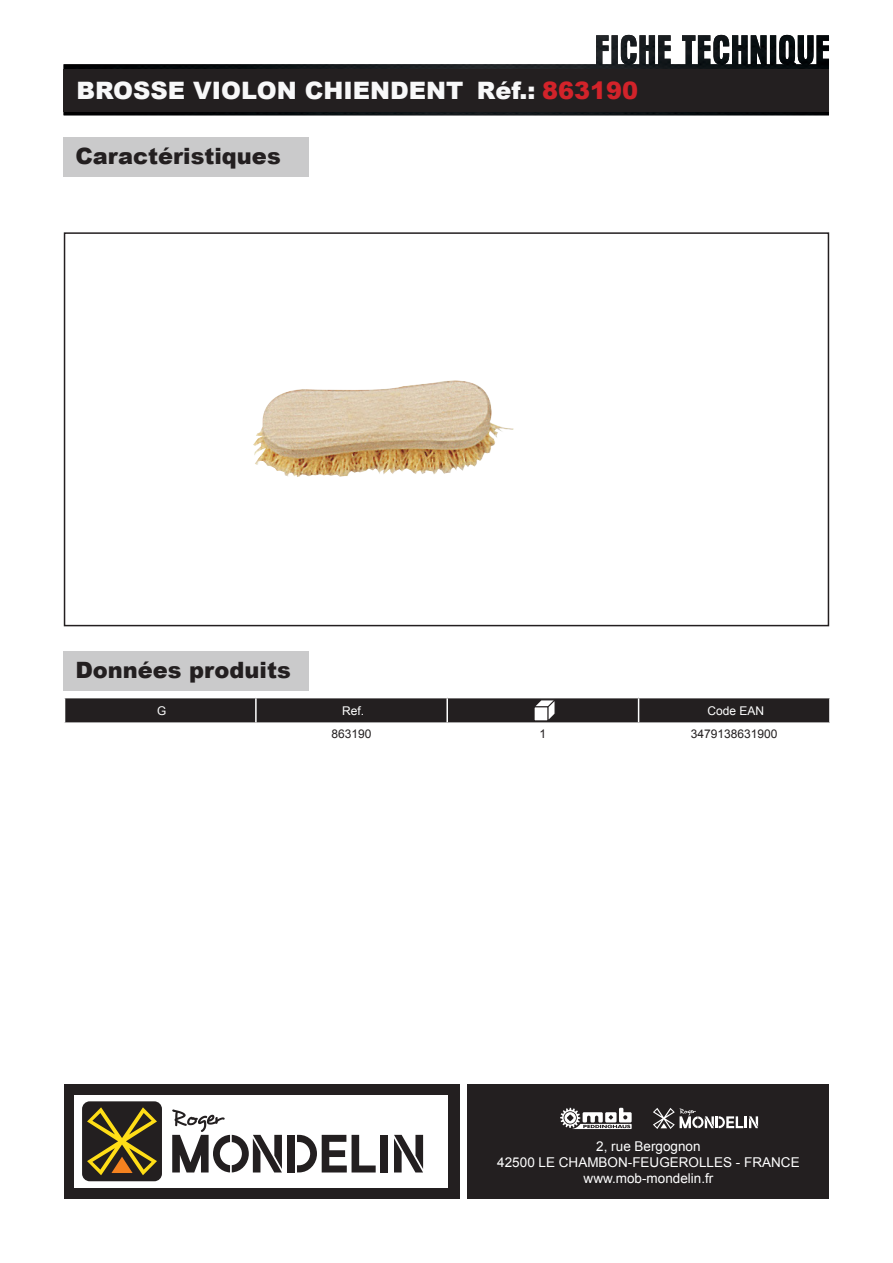
<style>
.page{position:relative;width:893px;height:1263px;background:#fff}
.page>*{position:absolute;margin:0;border:0;box-sizing:border-box;transform-origin:0 0}
.t1{font:900 24px "Arial";color:#f8f8f9}
.t2{font:900 22.5px "Arial";color:#231f20}
.t3{font:13.5px/16.4px "Arial";color:#fff;text-align:center}
.t4{font:12px "Arial";color:#231f20}
.t5{font:12px "Arial";color:#fff}
.s1{color:#d2232a}
</style>
<div class="page">
<img style="left:64px;top:35px;width:765px;height:80px">
<div style="left:64px;top:1084px;width:395px;height:115px;background:#231f20"></div>
<div style="left:468px;top:1084px;width:361px;height:115px;background:#231f20"></div>
<svg style="left:560px;top:1108px;width:72px;height:21px"></svg>
<svg style="left:653px;top:1108px;width:105px;height:21px"></svg>
<div style="left:64px;top:69px;width:765px;height:43px;background:#231f20"></div>
<div style="left:64px;top:137px;width:245px;height:40px;background:#cacacb"></div>
<div style="left:64px;top:232px;width:765px;height:394px;border:2px solid #231f20"></div>
<div style="left:64px;top:651px;width:245px;height:40px;background:#cacacb"></div>
<svg style="left:64px;top:698px;width:766px;height:25px;background:#302d2e"></svg>
<img style="left:253px;top:380px;width:261px;height:97px">
<div style="left:75px;top:1095px;width:373px;height:93px;background:#fff"></div>
<div style="left:82px;top:1101px;width:80px;height:80px;background:#231f20;border-radius:8px"></div>
<svg style="left:87px;top:1107px;width:70px;height:68px"></svg>
<div style="left:288px;top:1135px;width:7px;height:37px;background:#231f20"></div>
<div style="left:380px;top:1135px;width:8px;height:37px;background:#231f20"></div>
<svg style="left:172px;top:1109px;width:110px;height:63px"></svg>
<svg style="left:394px;top:1135px;width:29px;height:37px"></svg>
<svg style="left:297px;top:1135px;width:79px;height:37px"></svg>
<h1 class="t1" style="left:76px;top:73px;width:563px">BROSSE VIOLON CHIENDENT Réf.: <span class="s1">863190</span></h1>
<h2 class="t2" style="left:75px;top:140px;width:207px">Caractéristiques</h2>
<h2 class="t2" style="left:75px;top:654px;width:217px">Données produits</h2>
<p class="t5" style="left:157px;top:703px;width:11px">G</p>
<p class="t5" style="left:342px;top:703px;width:24px">Ref.</p>
<p class="t5" style="left:708px;top:703px;width:58px">Code EAN</p>
<p class="t4" style="left:332px;top:726px;width:42px">863190</p>
<p class="t4" style="left:540px;top:726px;width:8px">1</p>
<p class="t4" style="left:691px;top:726px;width:88px">3479138631900</p>
<p class="t3" style="left:497px;top:1138px;width:304px">2, rue Bergognon<br>42500 LE CHAMBON-FEUGEROLLES - FRANCE www.mob-mondelin.fr</p>
</div>
